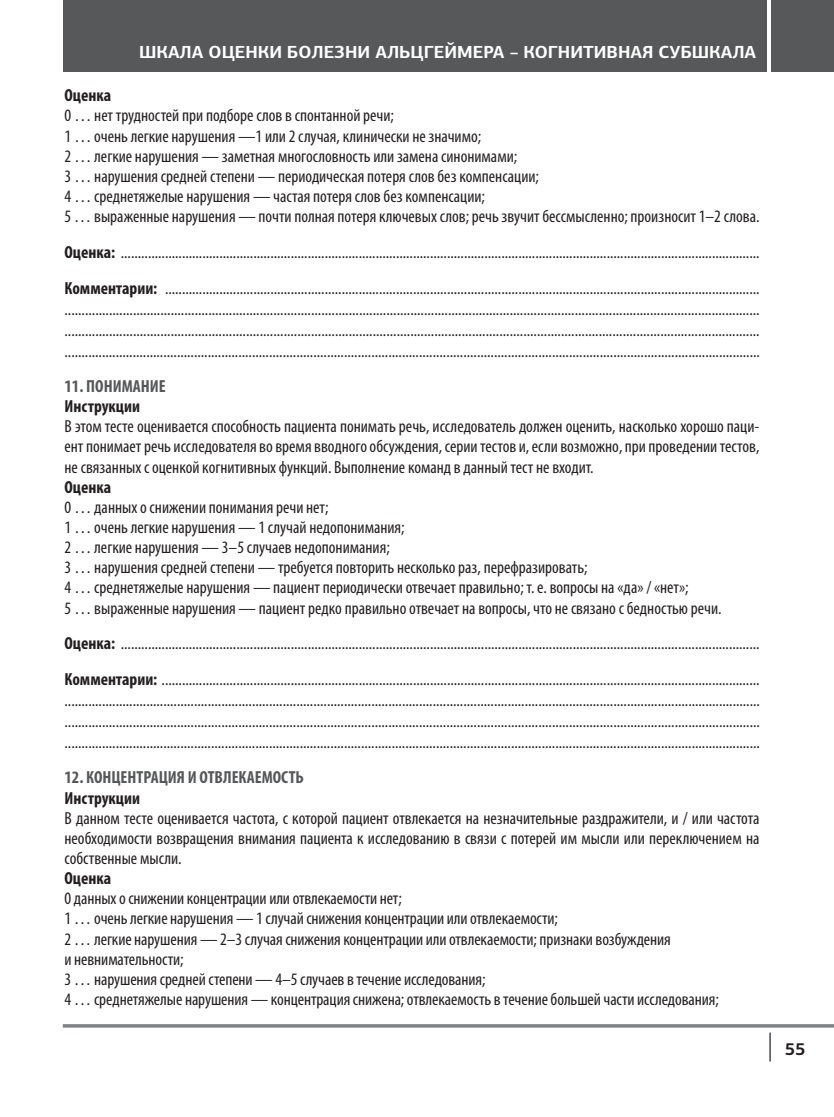
<style>
.page{position:relative;width:834px;height:1117px;background:#fff}
.page>*{position:absolute;margin:0;border:0;box-sizing:border-box;transform-origin:0 0}
.Main_text{font:condensed 17.5px/21px "Myriad Pro";color:#231f20;text-align:justify}
.t1{font:700 17.5px "PF Centro Sans Pro";color:#fff}
.Main_text-2{font:700 condensed 17.5px "Myriad Pro";color:#57585a}
.Main_text-3{font:700 condensed 17.5px "Myriad Pro";color:#231f20}
.t2{font:700 17.5px "PF Centro Sans Pro";color:#231f20}
.s1{font-weight:700}
</style>
<div class="page">
<div style="left:63px;top:0;width:770px;height:72px;background:#57585a"></div>
<svg style="left:63px;top:1024px;width:770px;height:3px;background:#86888a"></svg>
<hr style="left:767px;top:0;width:3px;height:137px;background:#fff">
<svg style="left:769px;top:1032px;width:1px;height:29px"></svg>
<p class="t1" style="left:139px;top:41px;width:618px">ШКАЛА ОЦЕНКИ БОЛЕЗНИ АЛЬЦГЕЙМЕРА – КОГНИТИВНАЯ СУБШКАЛА</p>
<p class="Main_text-3" style="left:64px;top:84px;width:48px">Оценка</p>
<p class="Main_text" style="left:64px;top:105px;width:331px">0 … нет трудностей при подборе слов в спонтанной речи;</p>
<p class="Main_text" style="left:64px;top:125px;width:418px">1 … очень легкие нарушения —1 или 2 случая, клинически не значимо;</p>
<p class="Main_text" style="left:64px;top:145px;width:454px">2 … легкие нарушения — заметная многословность или замена синонимами;</p>
<p class="Main_text" style="left:64px;top:165px;width:476px">3 … нарушения средней степени — периодическая потеря слов без компенсации;</p>
<p class="Main_text" style="left:64px;top:185px;width:422px">4 … среднетяжелые нарушения — частая потеря слов без компенсации;</p>
<p class="Main_text" style="left:64px;top:205px;width:696px">5 … выраженные нарушения — почти полная потеря ключевых слов; речь звучит бессмысленно; произносит 1–2 слова.</p>
<p class="Main_text" style="left:64px;top:241px;width:696px"><span class="s1">Оценка:</span> ............................................................................................................................................................................................</p>
<p class="Main_text" style="left:64px;top:277px;width:696px"><span class="s1">Комментарии:</span> ............................................................................................................................................................................... ........................................................................................................................................................................................................... ........................................................................................................................................................................................................... ............................................................................................................................................................................................................</p>
<p class="Main_text-2" style="left:64px;top:375px;width:103px">11. ПОНИМАНИЕ</p>
<p class="Main_text-3" style="left:64px;top:395px;width:77px">Инструкции</p>
<p class="Main_text" style="left:64px;top:416px;width:696px;line-height:20.1px">В этом тесте оценивается способность пациента понимать речь, исследователь должен оценить, насколько хорошо паци&shy;ент понимает речь исследователя во время вводного обсуждения, серии тестов и, если возможно, при проведении тестов, не связанных с оценкой когнитивных функций. Выполнение команд в данный тест не входит.</p>
<p class="Main_text-3" style="left:64px;top:476px;width:48px">Оценка</p>
<p class="Main_text" style="left:64px;top:496px;width:265px">0 … данных о снижении понимания речи нет;</p>
<p class="Main_text" style="left:64px;top:516px;width:341px">1 … очень легкие нарушения — 1 случай недопонимания;</p>
<p class="Main_text" style="left:64px;top:536px;width:327px">2 … легкие нарушения — 3–5 случаев недопонимания;</p>
<p class="Main_text" style="left:64px;top:556px;width:524px">3 … нарушения средней степени — требуется повторить несколько раз, перефразировать;</p>
<p class="Main_text" style="left:64px;top:576px;width:625px">4 … среднетяжелые нарушения — пациент периодически отвечает правильно; т. е. вопросы на «да» / «нет»;</p>
<p class="Main_text" style="left:64px;top:597px;width:658px">5 … выраженные нарушения — пациент редко правильно отвечает на вопросы, что не связано с бедностью речи.</p>
<p class="Main_text" style="left:64px;top:632px;width:696px"><span class="s1">Оценка:</span> ............................................................................................................................................................................................</p>
<p class="Main_text" style="left:64px;top:668px;width:696px"><span class="s1">Комментарии:</span> ................................................................................................................................................................................ ............................................................................................................................................................................................................ ............................................................................................................................................................................................................ ............................................................................................................................................................................................................</p>
<p class="Main_text-2" style="left:64px;top:766px;width:241px">12. КОНЦЕНТРАЦИЯ И ОТВЛЕКАЕМОСТЬ</p>
<p class="Main_text-3" style="left:64px;top:786px;width:77px">Инструкции</p>
<p class="Main_text" style="left:64px;top:807px;width:696px;line-height:20.1px">В данном тесте оценивается частота, с которой пациент отвлекается на незначительные раздражители, и / или частота необходимости возвращения внимания пациента к исследованию в связи с потерей им мысли или переключением на собственные мысли.</p>
<p class="Main_text-3" style="left:64px;top:867px;width:48px">Оценка</p>
<p class="Main_text" style="left:64px;top:887px;width:339px">0 данных о снижении концентрации или отвлекаемости нет;</p>
<p class="Main_text" style="left:64px;top:907px;width:495px">1 … очень легкие нарушения — 1 случай снижения концентрации или отвлекаемости;</p>
<p class="Main_text" style="left:64px;top:928px;width:607px;line-height:20.1px">2 … легкие нарушения — 2–3 случая снижения концентрации или отвлекаемости; признаки возбуждения и невнимательности;</p>
<p class="Main_text" style="left:64px;top:968px;width:422px">3 … нарушения средней степени — 4–5 случаев в течение исследования;</p>
<p class="Main_text" style="left:64px;top:988px;width:655px">4 … среднетяжелые нарушения — концентрация снижена; отвлекаемость в течение большей части исследования;</p>
<p class="t2" style="left:784px;top:1037px;width:22px">55</p>
</div>
